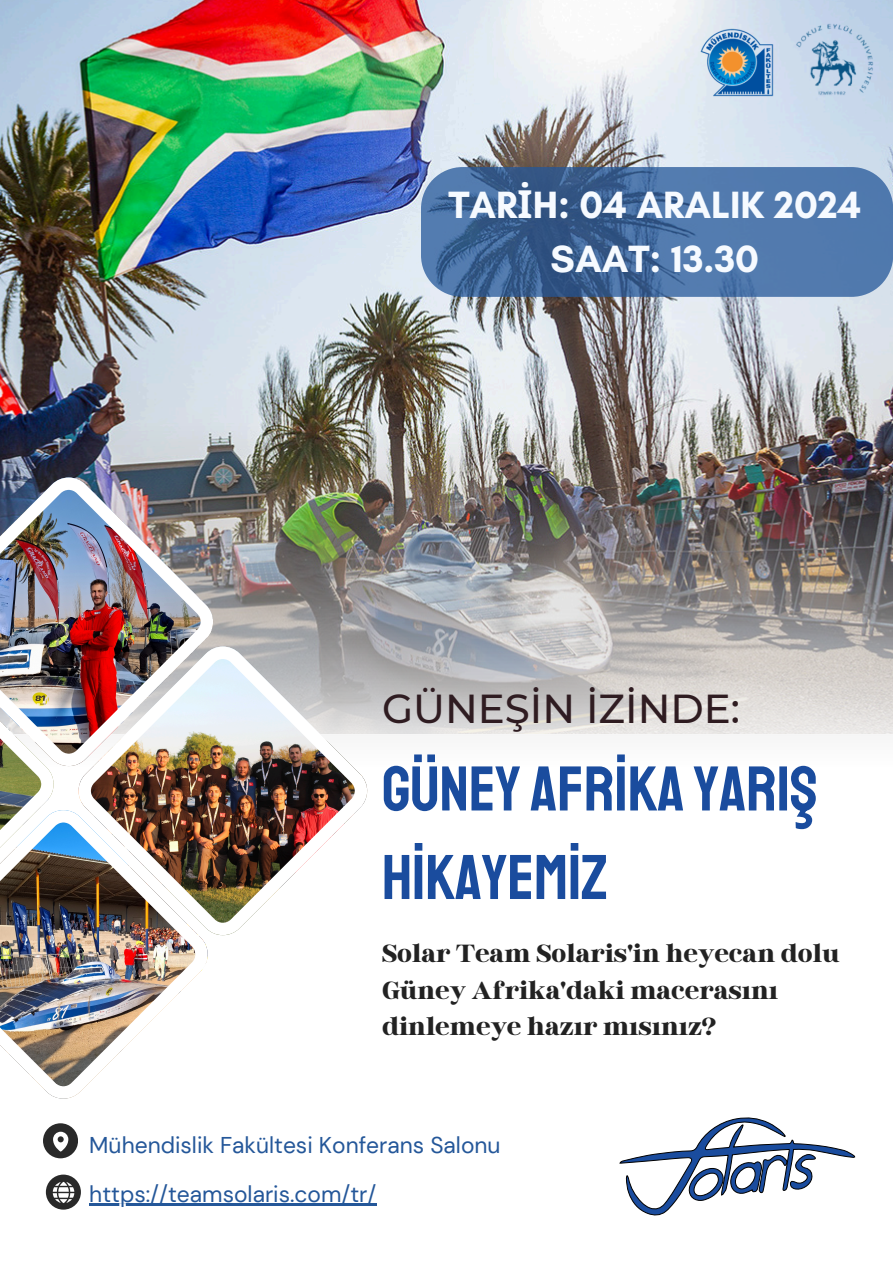
<style>
.page{position:relative;width:893px;height:1263px;background:#fff}
.page>*{position:absolute;margin:0;border:0;box-sizing:border-box;transform-origin:0 0}
.t1{font:63.3px/88.5px "Staatliches";color:#1a4c9e}
.t2{font:500 40.35px "Montserrat";color:#2f1c21}
.t3{font:700 38.7px/53.6px "Glacial Indifference";color:#f6faff;text-align:center}
.t4{font:700 30.6px/36.6px "Binggo Wood Display";color:#222}
.t5{font:22.8px "DM Sans";color:#245799}
.s1{font-family:"Noto Sans"}
</style>
<div class="page">
<img style="left:0;top:0;width:893px;height:424px">
<img style="left:0;top:810px;width:208px;height:289px">
<img style="left:0;top:424px;width:893px;height:343px">
<img style="left:0;top:477px;width:213px;height:289px">
<img style="left:78px;top:647px;width:289px;height:288px">
<img style="left:0;top:640px;width:54px;height:288px">
<svg style="left:619px;top:1118px;width:236px;height:97px"></svg>
<svg style="left:43px;top:1123px;width:35px;height:35px"></svg>
<svg style="left:46px;top:1174px;width:35px;height:35px"></svg>
<hr style="left:89px;top:1203px;width:287px;height:3px;background:#245799">
<svg style="left:421px;top:167px;width:472px;height:130px;background:#4a70a1"></svg>
<img style="left:698px;top:23px;width:77px;height:79px">
<img style="left:775px;top:0;width:118px;height:118px">
<p class="t3" style="left:448px;top:178px;width:414px">TAR<span class="s1">İ</span>H: 04 ARALIK 2024<br>SAAT: 13.30</p>
<p class="t2" style="left:382px;top:684px;width:359px">GÜNEŞİN İZİNDE:</p>
<h3 class="t1" style="left:382px;top:746px;width:437px">GÜNEY AFRİKA YARIŞ<br>HİKAYEMİZ</h3>
<p class="t4" style="left:382px;top:935px;width:459px">Solar Team Solaris'in heyecan dolu<br>Güney Afrika'daki macerasını dinlemeye hazır mısınız?</p>
<p class="t5" style="left:89px;top:1130px;width:413px">Mühendislik Fakültesi Konferans Salonu</p>
<p class="t5" style="left:89px;top:1179px;width:289px">https://teamsolaris.com/tr/</p>
</div>
